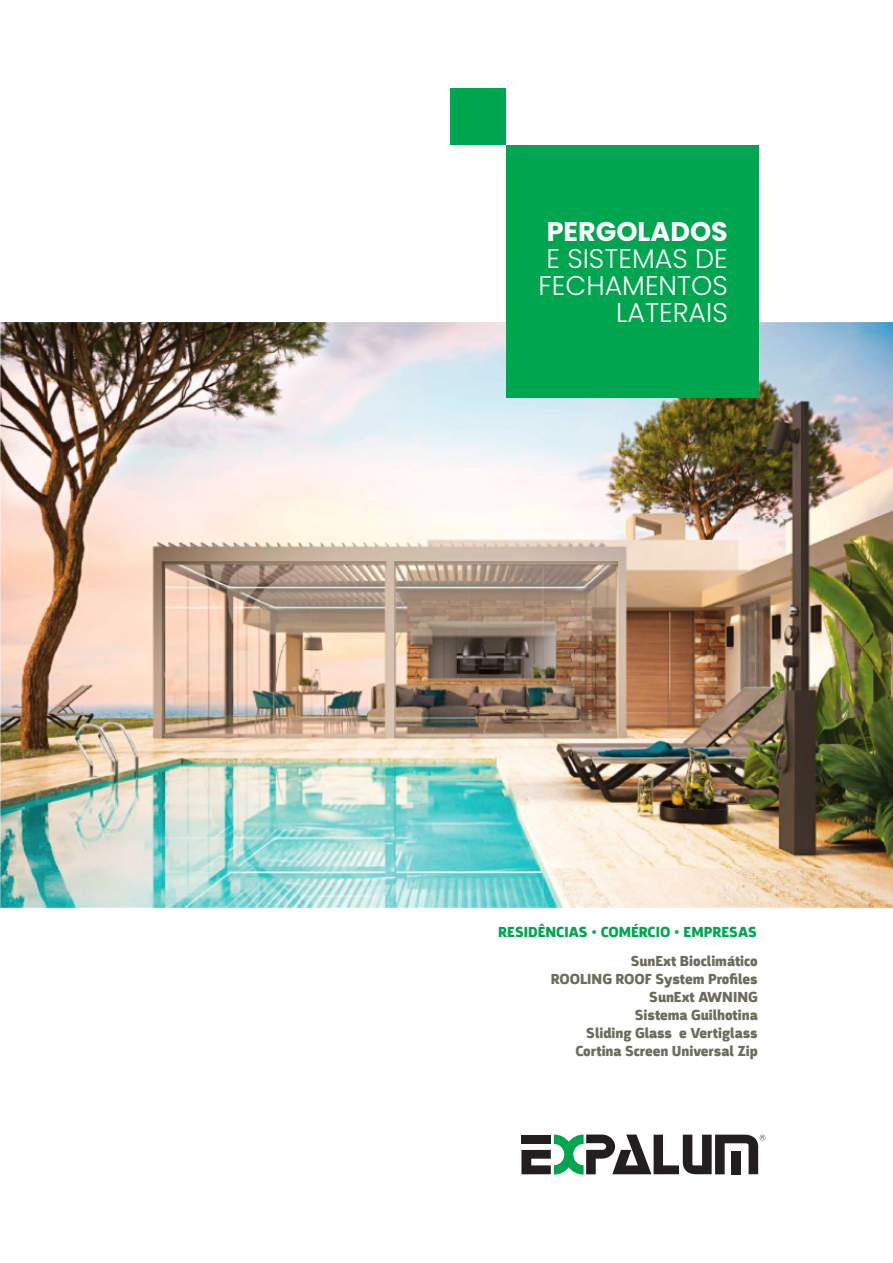
<style>
.page{position:relative;width:893px;height:1263px;background:#fff}
.page>*{position:absolute;margin:0;border:0;box-sizing:border-box;transform-origin:0 0}
.t1{font:300 27px "Poppins";color:#fff}
.t2{font:700 27px "Poppins";color:#fff}
.t3{font:15px "Argumentum Regular 3";color:#6d6c5c}
.t4{font:15px "Argumentum Regular 3";color:#00a54f}
.s1{font-family:"Poppins"}
</style>
<div class="page">
<img style="left:0;top:322px;width:893px;height:585px">
<svg style="left:521px;top:1134px;width:244px;height:40px"></svg>
<div style="left:506px;top:145px;width:252px;height:252px;background:#00a54f"></div>
<div style="left:451px;top:88px;width:55px;height:57px;background:#00a54f"></div>
<p class="t2" style="left:547px;top:216px;width:183px">PERGOLADOS</p>
<p class="t1" style="left:546px;top:243px;width:183px">E SISTEMAS DE</p>
<p class="t1" style="left:539px;top:270px;width:191px">FECHAMENTOS</p>
<p class="t1" style="left:616px;top:297px;width:113px">LATERAIS</p>
<p class="t4" style="left:498px;top:923px;width:260px">RESIDÊNCIAS <span class="s1">•</span> COMÉRCIO <span class="s1">•</span> EMPRESAS</p>
<p class="t3" style="left:631px;top:952px;width:129px">SunExt Bioclimático</p>
<p class="t3" style="left:551px;top:970px;width:208px">ROOLING ROOF System Profiles</p>
<p class="t3" style="left:649px;top:988px;width:110px">SunExt AWNING</p>
<p class="t3" style="left:635px;top:1006px;width:125px">Sistema Guilhotina</p>
<p class="t3" style="left:586px;top:1024px;width:173px">Sliding Glass e Vertiglass</p>
<p class="t3" style="left:575px;top:1042px;width:184px">Cortina Screen Universal Zip</p>
</div>
